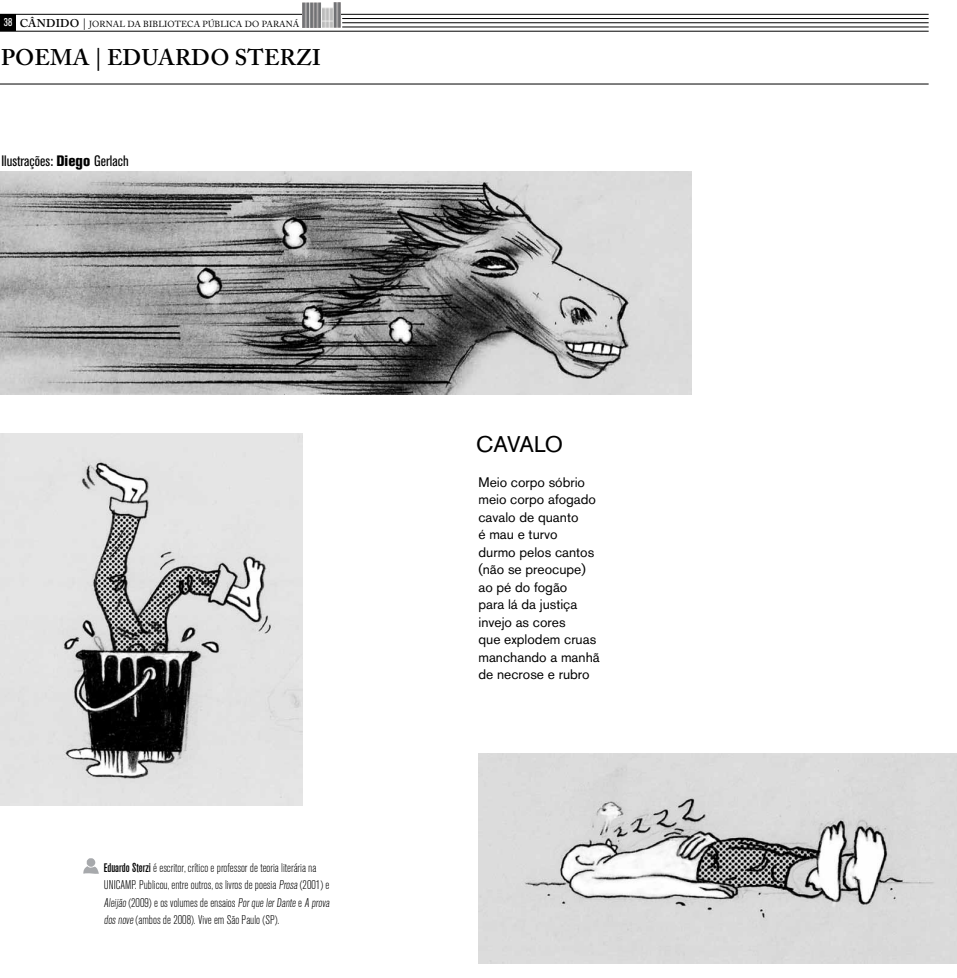
<style>
.page{position:relative;width:957px;height:978px;background:#fff}
.page>*{position:absolute;margin:0;border:0;box-sizing:border-box;transform-origin:0 0}
.t1{font:600 22.5px "Adobe Caslon Pro";color:#000}
.t2{font:22.5px "Akzidenz Grotesk BQ";letter-spacing:-.04em;color:#000}
.t3{font:condensed 15px "Akzidenz Grotesk BQ";color:#000}
.t4{font:13.75px/17.5px "Akzidenz Grotesk BQ";color:#000}
.t5{font:300 condensed 12.5px/17.5px "Akzidenz Grotesk BQ";color:#000}
.t6{font:8.75px "Adobe Caslon Pro";letter-spacing:.015em;color:#000}
.s1{font-family:"Akzidenz Grotesk BQ";font-stretch:condensed;font-size:11.25px;color:#fff}
.s2{font-weight:600;font-size:11.25px}
.s3{font-size:11.25px}
.s4{font-weight:800}
.s5{font-family:"Akzidenz Grot Con BQ";font-weight:500;font-stretch:normal}
</style>
<div class="page">
<hr style="left:0;top:14px;width:928px;height:1px;background:#000">
<hr style="left:342px;top:18px;width:586px;height:1px;background:#000">
<hr style="left:342px;top:23px;width:586px;height:1px;background:#000">
<hr style="left:342px;top:27px;width:586px;height:1px;background:#000">
<hr style="left:0;top:31px;width:928px;height:1px;background:#000">
<div style="left:0;top:14px;width:15px;height:17px;background:#000"></div>
<hr style="left:0;top:84px;width:928px;height:1px;background:#000">
<img style="left:303px;top:2px;width:38px;height:25px">
<img style="left:1px;top:172px;width:690px;height:222px">
<img style="left:478px;top:754px;width:479px;height:210px">
<img style="left:1px;top:433px;width:302px;height:373px">
<svg style="left:83px;top:858px;width:16px;height:16px"></svg>
<p class="t6" style="left:4px;top:18px;width:297px"><span class="s1">38</span> <span class="s2">Cândido</span> <span class="s3">|</span> JORNAL DA BIBLIOTECA PÚBLICA DO PARANÁ</p>
<h1 class="t1" style="left:1px;top:44px;width:17px">POE</h1>
<h1 class="t1" style="left:50px;top:44px;width:76px">MA| EDUARDO</h1>
<h1 class="t1" style="left:235px;top:44px;width:17px">STER</h1>
<h1 class="t1" style="left:296px;top:44px;width:25px">ZI</h1>
<p class="t3" style="left:1px;top:153px;width:129px">Ilustrações: <span class="s4">Diego</span> Gerlach</p>
<p class="t5" style="left:104px;top:859px;width:229px"><span class="s5">Eduardo Sterzi</span> é escritor, crítico e professor de teoria literária na UNICAMP. Publicou, entre outros, os livros de poesia Prosa (2001) e Aleijão (2009) e os volumes de ensaios Porque lerDante e A prova dos nove (ambos de 2008). Vive em São Paulo (SP).</p>
<h1 class="t2" style="left:476px;top:430px;width:88px">CAVALO</h1>
<p class="t4" style="left:478px;top:473px;width:123px">Meio corpo sóbrio meio corpo afogado cavalo de quanto<br>é mau e turvo<br>durmo pelos cantos (não se preocupe) ao pé do fogão<br>para lá da justiça invejo as cores<br>que explodem cruas manchando a manhã de necrose e rubro</p>
</div>
